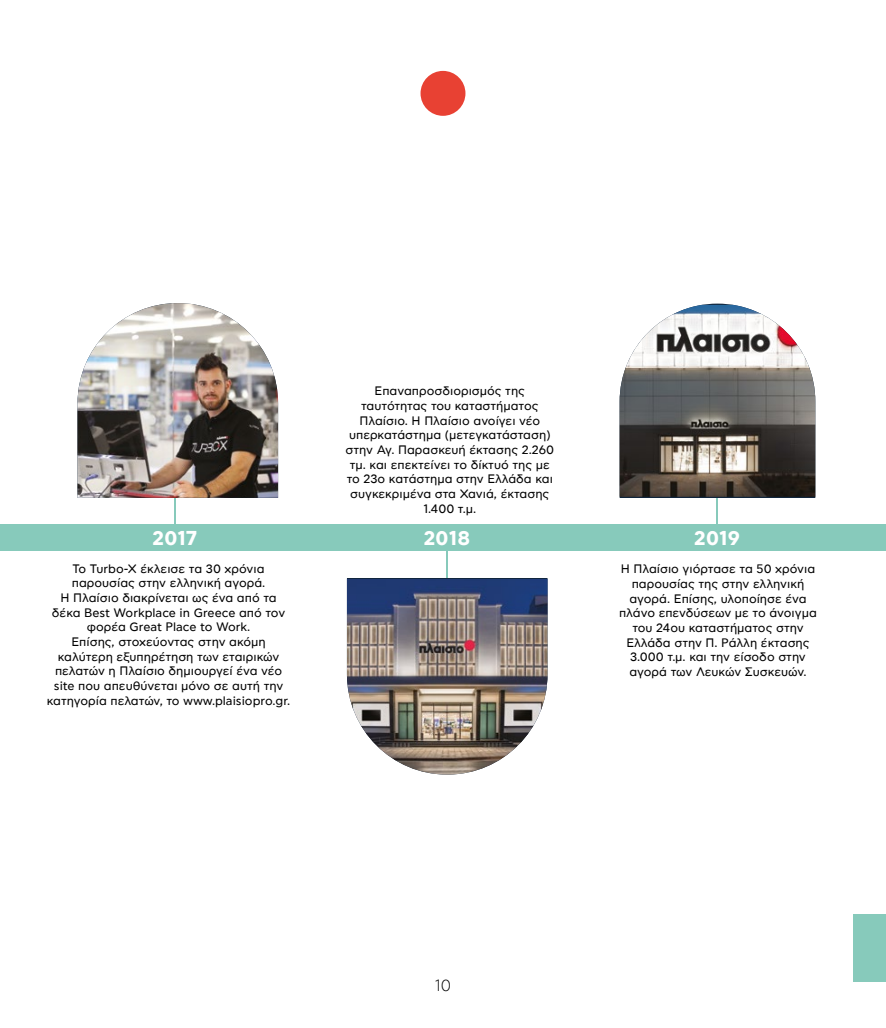
<style>
.page{position:relative;width:886px;height:1028px;background:#fff}
.page>*{position:absolute;margin:0;border:0;box-sizing:border-box;transform-origin:0 0}
.t1{font:700 20px "CF Asty Plaisio";color:#fff}
.t2{font:300 16.25px "CF Asty Plaisio";color:#000}
.t3{font:12.25px/14.6px "CF Asty Plaisio";color:#000;text-align:center}
</style>
<div class="page">
<div style="left:0;top:524px;width:886px;height:27px;background:#87cabb"></div>
<hr style="left:175px;top:489px;width:1px;height:40px;background:#87cabb">
<hr style="left:446px;top:551px;width:2px;height:40px;background:#87cabb">
<hr style="left:716px;top:489px;width:2px;height:40px;background:#87cabb">
<img style="left:78px;top:303px;width:200px;height:195px">
<img style="left:620px;top:305px;width:195px;height:192px">
<img style="left:347px;top:579px;width:200px;height:195px">
<div style="left:420px;top:71px;width:45px;height:45px;background:#e84133;border-radius:50%"></div>
<div style="left:853px;top:914px;width:33px;height:67px;background:#87cabb"></div>
<p class="t3" style="left:346px;top:384px;width:210px">Επαναπροσδιορισμός της ταυτότητας του καταστήματος<br>Πλαίσιο. Η Πλαίσιο ανοίγει νέο υπερκατάστημα (μετεγκατάσταση) στην Αγ. Παρασκευή έκτασης 2.260 τμ. και επεκτείνει το δίκτυό της με το 23o κατάστημα στην Ελλάδα και συγκεκριμένα στα Χανιά, έκτασης<br>1.400 τ.μ.</p>
<h1 class="t1" style="left:152px;top:526px;width:46px">2017</h1>
<h1 class="t1" style="left:424px;top:526px;width:48px">2018</h1>
<h1 class="t1" style="left:694px;top:526px;width:47px">2019</h1>
<p class="t3" style="left:47px;top:561px;width:245px">Το Turbo-X έκλεισε τα 30 χρόνια παρουσίας στην ελληνική αγορά.<br>Η Πλαίσιο διακρίνεται ως ένα από τα δέκα Best Workplace in Greece από τον φορέα Great Place to Work.<br>Επίσης, στοχεύοντας στην ακόμη καλύτερη εξυπηρέτηση των εταιρικών πελατών η Πλαίσιο δημιουργεί ένα νέο site που απευθύνεται μόνο σε αυτή την κατηγορία πελατών, το www.plaisiopro.gr.</p>
<p class="t3" style="left:619px;top:562px;width:199px">Η Πλαίσιο γιόρτασε τα 50 χρόνια παρουσίας της στην ελληνική αγορά. Επίσης, υλοποίησε ένα πλάνο επενδύσεων με το άνοιγμα του 24ου καταστήματος στην<br>Ελλάδα στην Π. Ράλλη έκτασης<br>3.000 τ.μ. και την είσοδο στην αγορά των Λευκών Συσκευών.</p>
<h2 class="t2" style="left:435px;top:976px;width:18px">10</h2>
</div>
